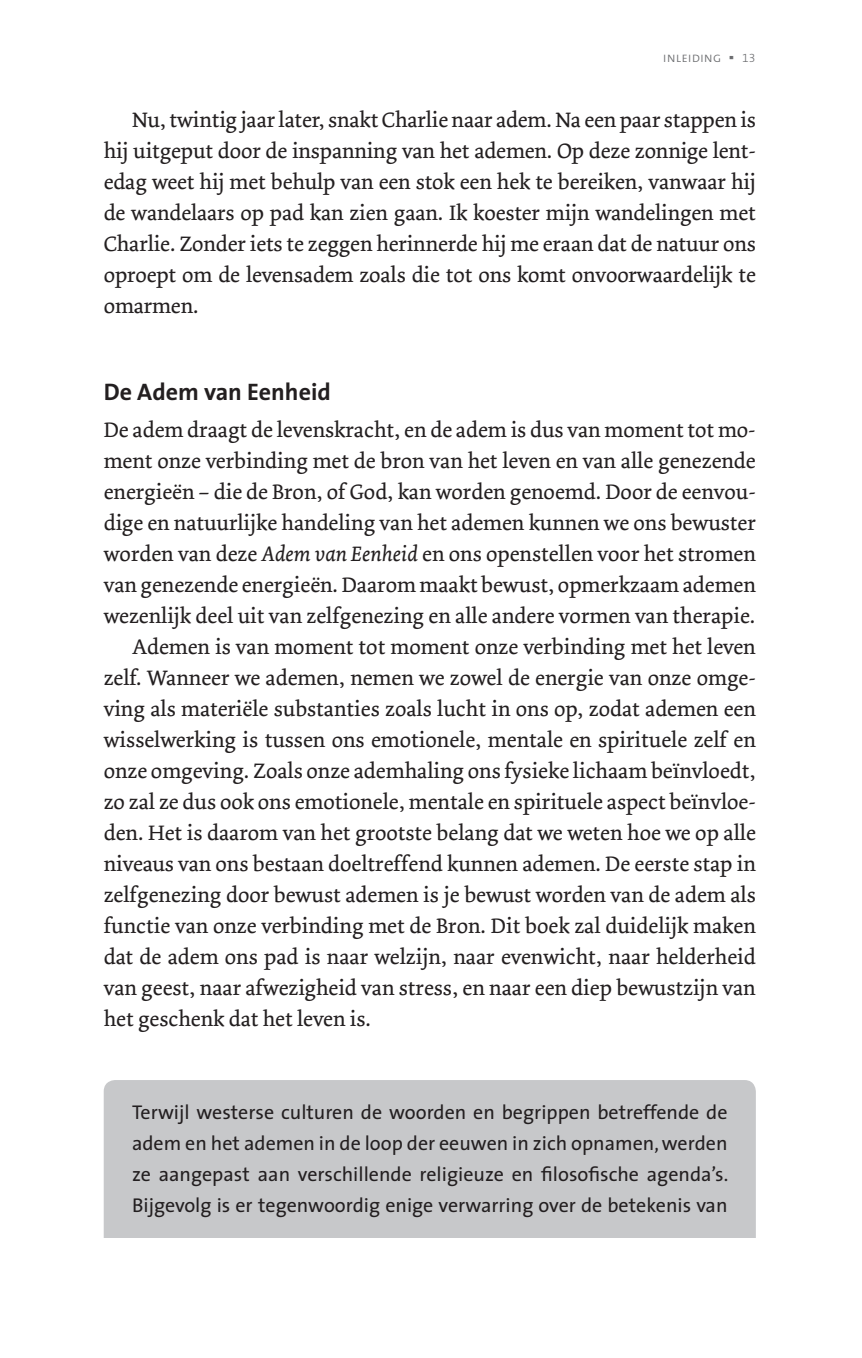
<style>
.page{position:relative;width:862px;height:1358px;background:#fff}
.page>*{position:absolute;margin:0;border:0;box-sizing:border-box;transform-origin:0 0}
.t1{font:700 24px "The Sans";color:#231f20}
.t2{font:22px/31px "Dolly";color:#231f20;text-align:justify}
.t3{font:20px/31px "The Sans";color:#231f20;text-align:justify}
.t4{font:14px "The Sans Light Caps";color:#6c6d70}
.s1{font-family:"Auto 1 Black Sm Cp";font-size:18px}
.s2{font-family:"The Sans Light Expert";font-size:12px}
.s3{font-style:italic}
</style>
<div class="page">
<div style="left:104px;top:1080px;width:652px;height:232px;background:#c7c8ca;border-radius:11px"></div>
<div style="left:81px;top:1238px;width:700px;height:85px;background:#fff"></div>
<p class="t4" style="left:663px;top:46px;width:94px">inleiding <span class="s1">•</span> <span class="s2">13</span></p>
<p class="t2" style="left:104px;top:105px;width:654px;text-indent:28px">Nu, twintig jaar later, snakt Charlie naar adem. Na een paar stappen is hij uitgeput door de inspanning van het ademen. Op deze zonnige lent&shy;edag weet hij met behulp van een stok een hek te bereiken, vanwaar hij de wandelaars op pad kan zien gaan. Ik koester mijn wandelingen met Charlie. Zonder iets te zeggen herinnerde hij me eraan dat de natuur ons oproept om de levensadem zoals die tot ons komt onvoorwaardelijk te omarmen.</p>
<p class="t1" style="left:104px;top:372px;width:229px">De Adem van Eenheid</p>
<p class="t2" style="left:104px;top:415px;width:653px">De adem draagt de levenskracht, en de adem is dus van moment tot mo-</p>
<p class="t2" style="left:104px;top:446px;width:653px">ment onze verbinding met de bron van het leven en van alle genezende</p>
<p class="t2" style="left:104px;top:476px;width:653px">energieën – die de Bron, of God, kan worden genoemd. Door de eenvou-</p>
<p class="t2" style="left:104px;top:507px;width:653px">dige en natuurlijke handeling van het ademen kunnen we ons bewuster</p>
<p class="t2" style="left:104px;top:538px;width:654px">worden van deze <span class="s3">Adem van Eenheid</span> en ons openstellen voor het stromen</p>
<p class="t2" style="left:104px;top:569px;width:653px">van genezende energieën. Daarom maakt bewust, opmerkzaam ademen</p>
<p class="t2" style="left:104px;top:600px;width:653px">wezenlijk deel uit van zelfgenezing en alle andere vormen van therapie.</p>
<p class="t2" style="left:132px;top:631px;width:625px">Ademen is van moment tot moment onze verbinding met het leven</p>
<p class="t2" style="left:104px;top:662px;width:653px">zelf. Wanneer we ademen, nemen we zowel de energie van onze omge-</p>
<p class="t2" style="left:104px;top:693px;width:653px">ving als materiële substanties zoals lucht in ons op, zodat ademen een</p>
<p class="t2" style="left:104px;top:724px;width:653px">wisselwerking is tussen ons emotionele, mentale en spirituele zelf en</p>
<p class="t2" style="left:104px;top:755px;width:653px">onze omgeving. Zoals onze ademhaling ons fysieke lichaam beïnvloedt,</p>
<p class="t2" style="left:104px;top:786px;width:653px">zo zal ze dus ook ons emotionele, mentale en spirituele aspect beïnvloe-</p>
<p class="t2" style="left:104px;top:817px;width:653px">den. Het is daarom van het grootste belang dat we weten hoe we op alle</p>
<p class="t2" style="left:104px;top:848px;width:654px">niveaus van ons bestaan doeltreffend kunnen ademen. De eerste stap in</p>
<p class="t2" style="left:104px;top:879px;width:654px">zelfgenezing door bewust ademen is je bewust worden van de adem als</p>
<p class="t2" style="left:104px;top:910px;width:653px">functie van onze verbinding met de Bron. Dit boek zal duidelijk maken</p>
<p class="t2" style="left:104px;top:941px;width:653px">dat de adem ons pad is naar welzijn, naar evenwicht, naar helderheid</p>
<p class="t2" style="left:104px;top:972px;width:653px">van geest, naar afwezigheid van stress, en naar een diep bewustzijn van</p>
<p class="t2" style="left:104px;top:1003px;width:269px">het geschenk dat het leven is.</p>
<p class="t3" style="left:132px;top:1096px;width:598px">Terwijl westerse culturen de woorden en begrippen betreffende de adem en het ademen in de loop der eeuwen in zich opnamen, werden ze aangepast aan verschillende religieuze en filosofische agenda’s.<br>Bijgevolg is er tegenwoordig enige verwarring over de betekenis van</p>
</div>
